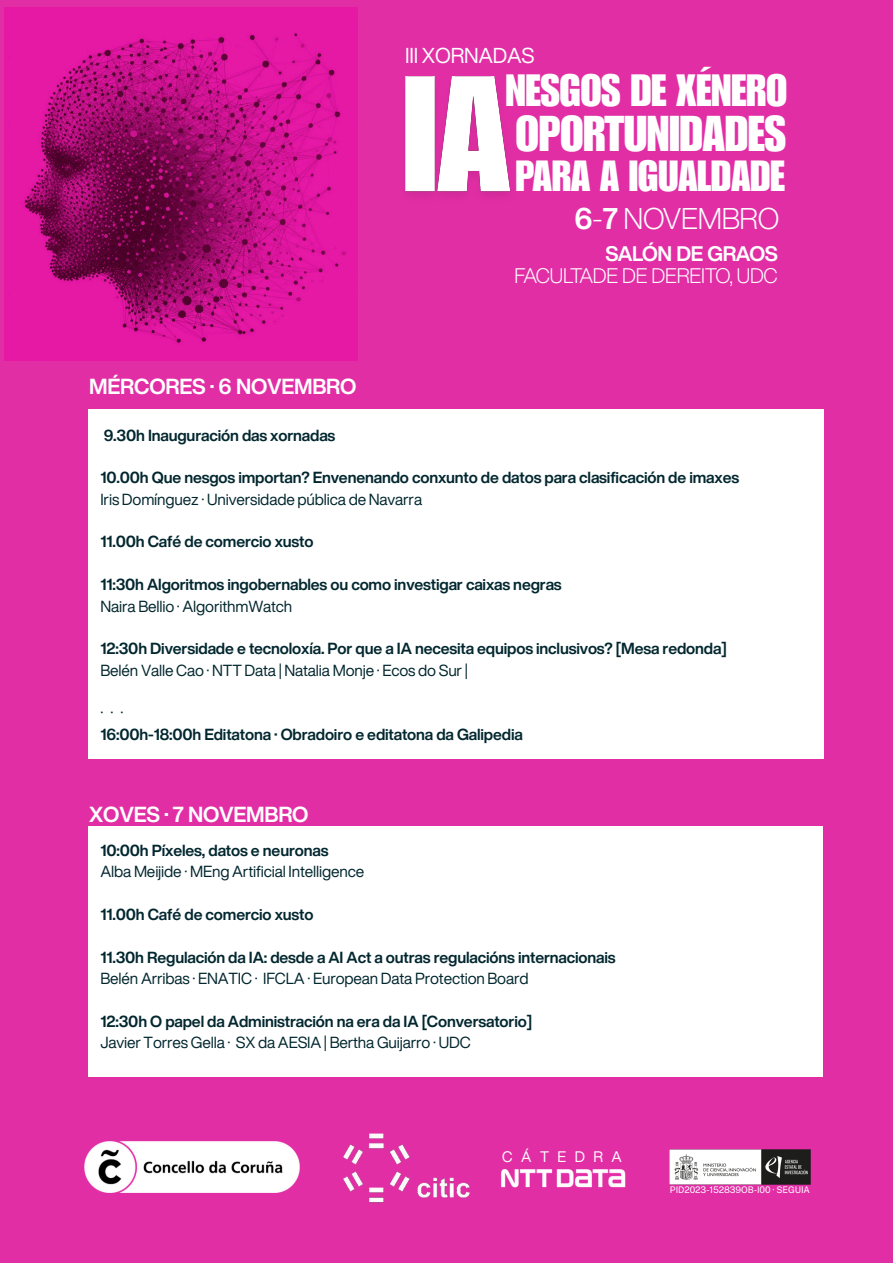
<style>
.page{position:relative;width:893px;height:1263px;background:#e22ea5}
.page>*{position:absolute;margin:0;border:0;box-sizing:border-box;transform-origin:0 0}
.t1{font:48.9px "Impact LT Std";letter-spacing:-.01em;color:#fff}
.t2{font:44.03px "Impact LT Std";letter-spacing:-.01em;color:#fff}
.t3{font:42.45px "Impact LT Std";letter-spacing:-.01em;color:#fff}
.t4{font:300 29.17px "Helvetica Now Display";letter-spacing:-.01em;color:#fff}
.t5{font:700 21.23px "Helvetica Now Display";letter-spacing:-.01em;color:#fff}
.t6{font:21px "Helvetica Now Display";letter-spacing:-.01em;color:#fff}
.t7{font:300 20.48px "Helvetica Now Display";letter-spacing:-.01em;color:#fff}
.t8{font:700 20.48px "Helvetica Now Display";letter-spacing:-.025em;color:#fff}
.t9{font:700 15.67px "Helvetica Now Display";letter-spacing:-.01em;color:#02272f}
.t10{font:15.67px "Helvetica Now Display";letter-spacing:-.01em;color:#02272f}
.t11{font:14.85px "Helvetica Now Display";letter-spacing:.57em;color:#fff}
.t12{font:9.07px "Public Sans";letter-spacing:-.01em;color:#fff}
.s1{font-weight:700}
</style>
<div class="page">
<img style="left:4px;top:8px;width:353px;height:353px">
<div style="left:88px;top:409px;width:735px;height:350px;background:#fff"></div>
<img style="left:405px;top:76px;width:106px;height:120px">
<div style="left:88px;top:827px;width:735px;height:250px;background:#fff"></div>
<img style="left:84px;top:1141px;width:215px;height:52px">
<img style="left:343px;top:1133px;width:127px;height:70px">
<img style="left:501px;top:1169px;width:125px;height:19px">
<img style="left:670px;top:1149px;width:140px;height:35px">
<h3 class="t6" style="left:405px;top:39px;width:131px">III XORNADAS</h3>
<p class="t2" style="left:505px;top:75px;width:283px">NESGOS DE XÉNERO</p>
<h1 class="t1" style="left:515px;top:116px;width:272px">OPORTUNIDADES</h1>
<h3 class="t3" style="left:515px;top:161px;width:271px">PARA A IGUALDADE</h3>
<h3 class="t5" style="left:89px;top:370px;width:269px">MÉRCORES · 6 NOVEMBRO</h3>
<h3 class="t4" style="left:574px;top:197px;width:206px"><span class="s1">6</span>-<span class="s1">7</span> NOVEMBRO</h3>
<h3 class="t8" style="left:605px;top:238px;width:174px">SALÓN DE GRAOS</h3>
<h3 class="t7" style="left:514px;top:260px;width:265px">FACULTADE DE DEREITO, UDC</h3>
<h2 class="t9" style="left:104px;top:423px;width:233px">9.30h Inauguración das xornadas</h2>
<p class="t9" style="left:100px;top:466px;width:640px">10.00h Que nesgos importan? Envenenando conxunto de datos para clasificación de imaxes</p>
<p class="t10" style="left:100px;top:487px;width:323px">Iris Domínguez · Universidade pública de Navarra</p>
<p class="t9" style="left:100px;top:530px;width:215px">11.00h Café de comercio xusto</p>
<p class="t9" style="left:100px;top:573px;width:463px">11:30h Algoritmos ingobernables ou como investigar caixas negras</p>
<p class="t10" style="left:100px;top:594px;width:193px">Naira Bellio · AlgorithmWatch</p>
<p class="t9" style="left:100px;top:637px;width:628px">12:30h Diversidade e tecnoloxía. Por que a IA necesita equipos inclusivos? [Mesa redonda]</p>
<p class="t10" style="left:100px;top:658px;width:369px">Belén Valle Cao · NTT Data | Natalia Monje · Ecos do Sur |</p>
<p class="t10" style="left:100px;top:701px;width:24px">···</p>
<p class="t9" style="left:100px;top:722px;width:424px">16:00h-18:00h Editatona · Obradoiro e editatona da Galipedia</p>
<h4 class="t5" style="left:89px;top:798px;width:221px">XOVES · 7 NOVEMBRO</h4>
<p class="t9" style="left:100px;top:839px;width:230px">10:00h Píxeles, datos e neuronas</p>
<p class="t10" style="left:100px;top:860px;width:265px">Alba Meijide · MEng Artificial Intelligence</p>
<p class="t9" style="left:100px;top:903px;width:215px">11.00h Café de comercio xusto</p>
<p class="t9" style="left:100px;top:945px;width:517px">11.30h Regulación da IA: desde a AI Act a outras regulacións internacionais</p>
<p class="t10" style="left:100px;top:967px;width:430px">Belén Arribas · ENATIC · IFCLA · European Data Protection Board</p>
<p class="t9" style="left:100px;top:1010px;width:433px">12:30h O papel da Administración na era da IA [Conversatorio]</p>
<p class="t10" style="left:100px;top:1031px;width:372px">Javier Torres Gella · SX da AESIA | Bertha Guijarro · UDC</p>
<p class="t11" style="left:502px;top:1145px;width:121px">CÁTEDRA</p>
<p class="t12" style="left:670px;top:1184px;width:141px">PID2023-152839OB-I00 · SEGUIA</p>
</div>
